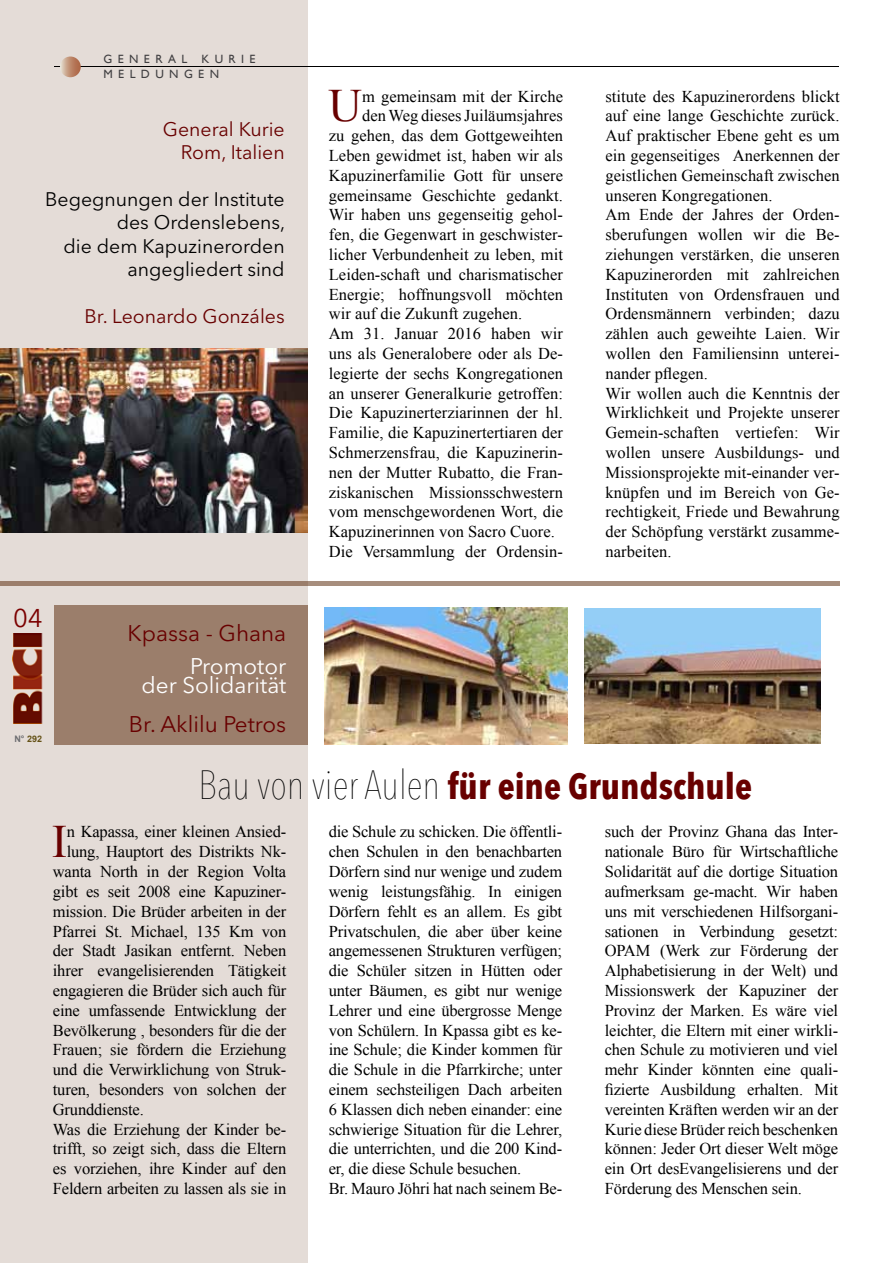
<style>
.page{position:relative;width:893px;height:1263px;background:#fff}
.page>*{position:absolute;margin:0;border:0;box-sizing:border-box;transform-origin:0 0}
.t1{font:46.35px "Times New Roman";color:#680000}
.t2{font:700 condensed 36px "Avenir Next LT Pro";color:#680000}
.t3{font:25.5px "Avenir Next LT Pro";color:#7b0000}
.t4{font:22.5px "Avenir Next LT Pro";color:#680000}
.t5{font:22.5px/19.5px "Avenir Next LT Pro";color:#fff;text-align:right}
.t6{font:19.5px/23.4px "Avenir Next LT Pro";color:#000;text-align:right}
.t7{font:19.5px/23.4px "Avenir Next LT Pro";color:#680000;text-align:right}
.t8{font:16.5px/19.8px "Times New Roman";letter-spacing:.005em;color:#000}
.t9{font:12px/15.1px "Gill Sans";letter-spacing:.45em;color:#414042}
.t10{font:700 9px "Arial";color:#655217}
.s1{color:#6d6e71}
.s2{font-weight:200;font-size:40.5px;color:#000}
</style>
<div class="page">
<div style="left:0;top:0;width:308px;height:1263px;background:#e4dcd7"></div>
<hr style="left:54px;top:66px;width:785px;height:1px;background:#000">
<svg style="left:60px;top:57px;width:21px;height:20px"></svg>
<img style="left:12px;top:634px;width:31px;height:89px">
<img style="left:1px;top:349px;width:306px;height:184px">
<svg style="left:0;top:581px;width:840px;height:4px;background:#a28876"></svg>
<div style="left:54px;top:606px;width:253px;height:139px;background:#9b7e6b"></div>
<img style="left:585px;top:608px;width:235px;height:135px">
<img style="left:325px;top:607px;width:242px;height:137px">
<p class="t9" style="left:103px;top:51px;width:154px">GENERAL KURIE<br>MELDUNGEN</p>
<p class="t7" style="left:163px;top:117px;width:123px">General Kurie<br>Rom, Italien</p>
<p class="t6" style="left:45px;top:187px;width:242px">Begegnungen der Institute des Ordenslebens,<br>die dem Kapuzinerorden angegliedert sind</p>
<p class="t7" style="left:84px;top:304px;width:202px">Br. Leonardo Gonzáles</p>
<h3 class="t3" style="left:13px;top:603px;width:31px">04</h3>
<p class="t10" style="left:14px;top:733px;width:29px"><span class="s1">N°</span> 292</p>
<h3 class="t4" style="left:128px;top:620px;width:160px">Kpassa - Ghana</h3>
<h3 class="t5" style="left:141px;top:656px;width:146px">Promotor<br>der Solidarität</h3>
<h3 class="t4" style="left:129px;top:711px;width:159px">Br. Aklilu Petros</h3>
<h1 class="t1" style="left:329px;top:75px;width:35px">U</h1>
<p class="t8" style="left:362px;top:86px;width:202px">m gemeinsam mit der Kirche</p>
<p class="t8" style="left:362px;top:106px;width:202px">den Weg dieses Juiläumsjahres</p>
<p class="t8" style="left:329px;top:126px;width:236px">zu gehen, das dem Gottgeweihten</p>
<p class="t8" style="left:329px;top:145px;width:236px">Leben gewidmet ist, haben wir als</p>
<p class="t8" style="left:329px;top:165px;width:236px">Kapuzinerfamilie Gott für unsere</p>
<p class="t8" style="left:329px;top:185px;width:236px">gemeinsame Geschichte gedankt.</p>
<p class="t8" style="left:329px;top:205px;width:236px">Wir haben uns gegenseitig gehol-</p>
<p class="t8" style="left:329px;top:225px;width:236px">fen, die Gegenwart in geschwister-</p>
<p class="t8" style="left:329px;top:244px;width:236px">licher Verbundenheit zu leben, mit</p>
<p class="t8" style="left:329px;top:264px;width:236px">Leiden-schaft und charismatischer</p>
<p class="t8" style="left:329px;top:284px;width:236px">Energie; hoffnungsvoll möchten</p>
<p class="t8" style="left:329px;top:304px;width:195px">wir auf die Zukunft zugehen.</p>
<p class="t8" style="left:329px;top:324px;width:236px">Am 31. Januar 2016 haben wir</p>
<p class="t8" style="left:329px;top:343px;width:236px">uns als Generalobere oder als De-</p>
<p class="t8" style="left:329px;top:363px;width:236px">legierte der sechs Kongregationen</p>
<p class="t8" style="left:329px;top:383px;width:236px">an unserer Generalkurie getroffen:</p>
<p class="t8" style="left:329px;top:403px;width:236px">Die Kapuzinerterziarinnen der hl.</p>
<p class="t8" style="left:329px;top:423px;width:236px">Familie, die Kapuzinertertiaren der</p>
<p class="t8" style="left:329px;top:442px;width:236px">Schmerzensfrau, die Kapuzinerin-</p>
<p class="t8" style="left:329px;top:462px;width:236px">nen der Mutter Rubatto, die Fran-</p>
<p class="t8" style="left:329px;top:482px;width:236px">ziskanischen Missionsschwestern</p>
<p class="t8" style="left:329px;top:502px;width:236px">vom menschgewordenen Wort, die</p>
<p class="t8" style="left:329px;top:522px;width:228px">Kapuzinerinnen von Sacro Cuore.</p>
<p class="t8" style="left:329px;top:541px;width:236px">Die Versammlung der Ordensin-</p>
<p class="t8" style="left:605px;top:86px;width:236px">stitute des Kapuzinerordens blickt auf eine lange Geschichte zurück.<br>Auf praktischer Ebene geht es um ein gegenseitiges Anerkennen der geistlichen Gemeinschaft zwischen unseren Kongregationen.<br>Am Ende der Jahres der Orden&shy;sberufungen wollen wir die Be&shy;ziehungen verstärken, die unseren<br>Kapuzinerorden mit zahlreichen<br>Instituten von Ordensfrauen und<br>Ordensmännern verbinden; dazu zählen auch geweihte Laien. Wir wollen den Familiensinn unterei&shy;nander pflegen.<br>Wir wollen auch die Kenntnis der<br>Wirklichkeit und Projekte unserer<br>Gemein-schaften vertiefen: Wir wollen unsere Ausbildungs- und<br>Missionsprojekte mit-einander ver&shy;knüpfen und im Bereich von Ge&shy;rechtigkeit, Friede und Bewahrung der Schöpfung verstärkt zusamme&shy;narbeiten.</p>
<h2 class="t2" style="left:199px;top:764px;width:555px"><span class="s2">Bau von vier Aulen</span> für eine Grundschule</h2>
<h1 class="t1" style="left:52px;top:811px;width:17px">I</h1>
<p class="t8" style="left:67px;top:822px;width:221px">n Kapassa, einer kleinen Ansied-</p>
<p class="t8" style="left:67px;top:842px;width:221px">lung, Hauptort des Distrikts Nk-</p>
<p class="t8" style="left:53px;top:861px;width:235px">wanta North in der Region Volta</p>
<p class="t8" style="left:53px;top:881px;width:235px">gibt es seit 2008 eine Kapuziner-</p>
<p class="t8" style="left:53px;top:901px;width:235px">mission. Die Brüder arbeiten in der</p>
<p class="t8" style="left:53px;top:921px;width:235px">Pfarrei St. Michael, 135 Km von</p>
<p class="t8" style="left:53px;top:941px;width:235px">der Stadt Jasikan entfernt. Neben</p>
<p class="t8" style="left:53px;top:960px;width:235px">ihrer evangelisierenden Tätigkeit</p>
<p class="t8" style="left:53px;top:980px;width:235px">engagieren die Brüder sich auch für</p>
<p class="t8" style="left:53px;top:1000px;width:235px">eine umfassende Entwicklung der</p>
<p class="t8" style="left:53px;top:1020px;width:235px">Bevölkerung , besonders für die der</p>
<p class="t8" style="left:53px;top:1040px;width:235px">Frauen; sie fördern die Erziehung</p>
<p class="t8" style="left:53px;top:1059px;width:235px">und die Verwirklichung von Struk-</p>
<p class="t8" style="left:53px;top:1079px;width:235px">turen, besonders von solchen der</p>
<p class="t8" style="left:53px;top:1099px;width:93px">Grunddienste.</p>
<p class="t8" style="left:53px;top:1119px;width:235px">Was die Erziehung der Kinder be-</p>
<p class="t8" style="left:53px;top:1139px;width:235px">trifft, so zeigt sich, dass die Eltern</p>
<p class="t8" style="left:53px;top:1158px;width:235px">es vorziehen, ihre Kinder auf den</p>
<p class="t8" style="left:53px;top:1178px;width:235px">Feldern arbeiten zu lassen als sie in</p>
<p class="t8" style="left:329px;top:822px;width:235px">die Schule zu schicken. Die öffentli&shy;chen Schulen in den benachbarten Dörfern sind nur wenige und zudem wenig leistungsfähig. In einigen Dörfern fehlt es an allem. Es gibt Privatschulen, die aber über keine angemessenen Strukturen verfügen; die Schüler sitzen in Hütten oder unter Bäumen, es gibt nur wenige Lehrer und eine übergrosse Menge von Schülern. In Kpassa gibt es ke&shy;ine Schule; die Kinder kommen für die Schule in die Pfarrkirche; unter einem sechsteiligen Dach arbeiten 6 Klassen dich neben einander: eine schwierige Situation für die Lehrer, die unterrichten, und die 200 Kind&shy;er, die diese Schule besuchen.<br>Br. Mauro Jöhri hat nach seinem Be-</p>
<p class="t8" style="left:605px;top:822px;width:235px;text-align:justify">such der Provinz Ghana das Inter&shy;nationale Büro für Wirtschaftliche Solidarität auf die dortige Situation aufmerksam ge-macht. Wir haben uns mit verschiedenen Hilfsorgani&shy;sationen in Verbindung gesetzt:<br>OPAM (Werk zur Förderung der Alphabetisierung in der Welt) und Missionswerk der Kapuziner der Provinz der Marken. Es wäre viel leichter, die Eltern mit einer wirkli&shy;chen Schule zu motivieren und viel mehr Kinder könnten eine quali&shy;fizierte Ausbildung erhalten. Mit vereinten Kräften werden wir an der Kurie diese Brüder reich beschenken können: Jeder Ort dieser Welt möge ein Ort desEvangelisierens und der Förderung des Menschen sein.</p>
</div>
